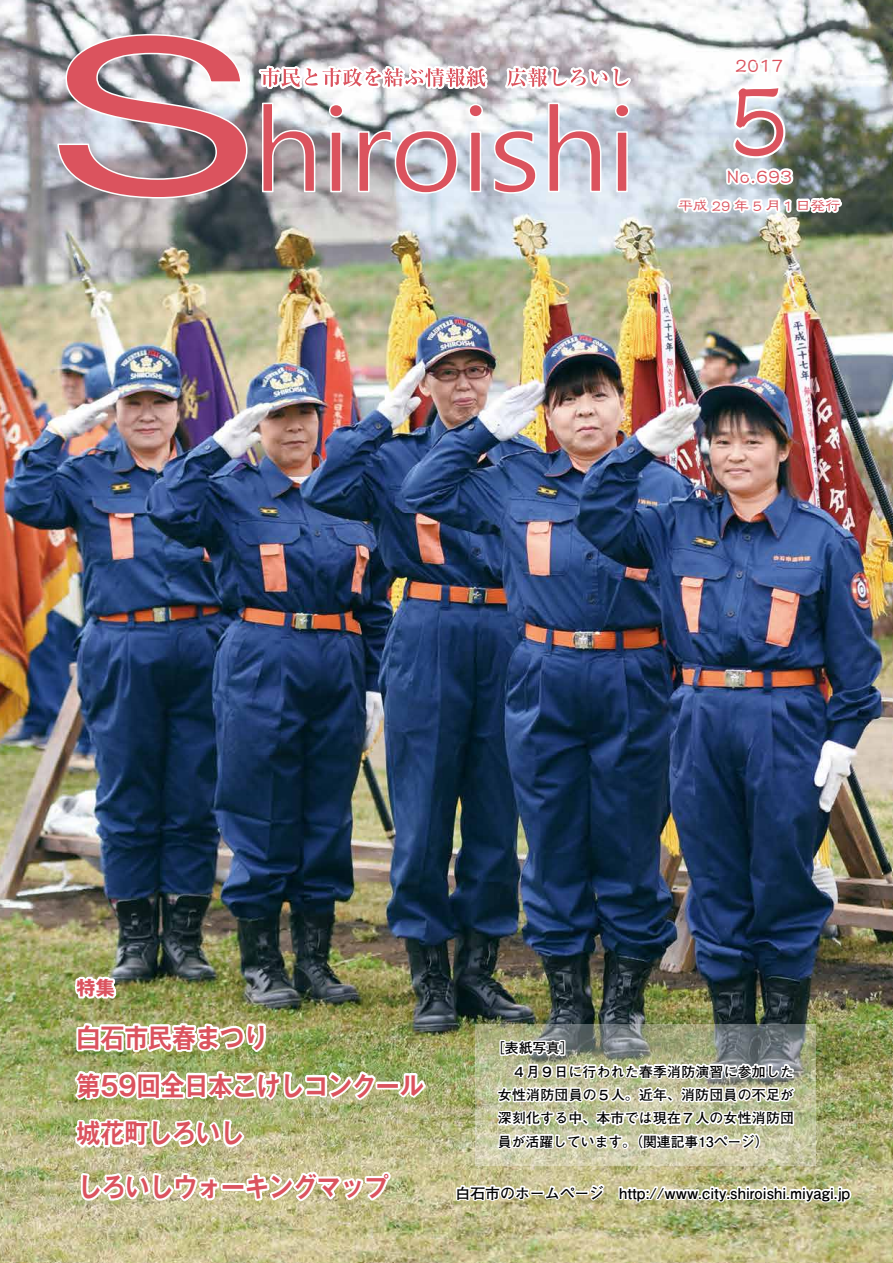
<style>
.page{position:relative;width:893px;height:1263px;background:#fff}
.page>*{position:absolute;margin:0;border:0;box-sizing:border-box;transform-origin:0 0}
.t1{font:106.35px "Likurei Std";color:#db535e;scale:.9 1}
.t2{font:700 26.55px/47.8px "Gothic MB101 Pro De";color:#db535e;scale:.9 1}
.t3{font:19.2px "Likurei Std";color:#db535e}
.t4{font:700 19.2px "Gothic MB101 Pro";color:#db535e}
.t5{font:700 14.85px "Futo Go B101 Pro";color:#000}
.t6{font:14.85px "Likurei Std";color:#db535e}
.t7{font:700 13.8px/23.4px "Futo Go B101 Pro";letter-spacing:.02em;color:#000}
</style>
<div class="page">
<img style="left:0;top:0;width:893px;height:1263px">
<svg style="left:454px;top:1168px;width:153px;height:35px"></svg>
<svg style="left:617px;top:1179px;width:236px;height:30px"></svg>
<img style="left:675px;top:51px;width:170px;height:290px">
<svg style="left:261px;top:164px;width:55px;height:29px;background:#ba8f94"></svg>
<div style="left:330px;top:131px;width:12px;height:61px;background:#db535e;border:2px solid #fff"></div>
<svg style="left:357px;top:164px;width:101px;height:30px;background:#cba7af"></svg>
<div style="left:470px;top:131px;width:11px;height:61px;background:#db535e;border:2px solid #fff"></div>
<svg style="left:493px;top:164px;width:44px;height:30px"></svg>
<svg style="left:547px;top:164px;width:55px;height:29px;background:#dbb9c4"></svg>
<div style="left:616px;top:131px;width:12px;height:61px;background:#db535e;border:2px solid #fff"></div>
<svg style="left:57px;top:33px;width:191px;height:166px;background:#bb8a92"></svg>
<svg style="left:239px;top:0;width:396px;height:164px"></svg>
<svg style="left:261px;top:68px;width:368px;height:19px"></svg>
<img style="left:65px;top:973px;width:314px;height:134px">
<div style="left:375px;top:1081px;width:25px;height:8px;border:4px solid #fff"></div>
<svg style="left:393px;top:1070px;width:36px;height:31px"></svg>
<svg style="left:72px;top:1115px;width:321px;height:90px"></svg>
<svg style="left:475px;top:1024px;width:341px;height:141px;background:#a8aa8f"></svg>
<svg style="left:475px;top:1037px;width:323px;height:118px"></svg>
<h3 class="t3" style="left:735px;top:52px;width:50px">2017</h3>
<h1 class="t1" style="left:729px;top:45px;width:68px">5</h1>
<h3 class="t3" style="left:726px;top:163px;width:67px">No.693</h3>
<p class="t6" style="left:678px;top:195px;width:164px">平成 29 年 5 月１日発行</p>
<h3 class="t4" style="left:77px;top:972px;width:40px">特集</h3>
<h2 class="t2" style="left:77px;top:1010px;width:387px">白石市民春まつり<br>第59回全日本こけしコンクール</h2>
<h2 class="t2" style="left:77px;top:1106px;width:188px">城花町しろいし</h2>
<h2 class="t2" style="left:78px;top:1160px;width:347px">しろいしウォーキングマップ</h2>
<p class="t7" style="left:498px;top:1034px;width:298px;text-indent:-7px">［表紙写真[<br>　４月９日に行われた春季消防演習に参加した女性消防団員の５人。近年、消防団員の不足が深刻化する中、本市では現在７人の女性消防団員が活躍しています。（関連記事13ページ(</p>
<p class="t5" style="left:455px;top:1181px;width:396px">白石市のホームページ　http://www.city.shiroishi.miyagi j p.</p>
</div>
